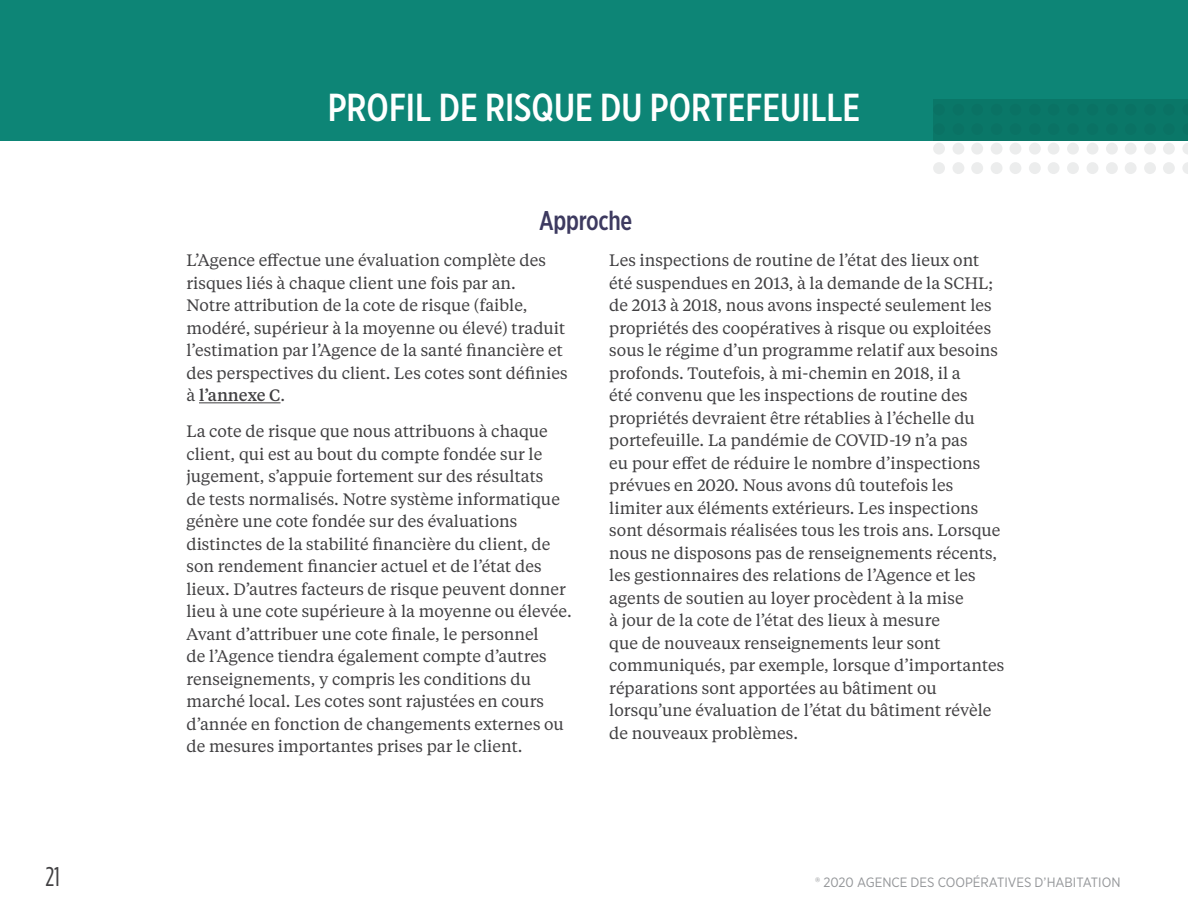
<style>
.page{position:relative;width:1188px;height:918px;background:#fff}
.page>*{position:absolute;margin:0;border:0;box-sizing:border-box;transform-origin:0 0}
.t1{font:500 39px "Gotham X Narrow";color:#fff}
.t2{font:500 27px "Gotham X Narrow";letter-spacing:-.01em;color:#3d3a60}
.t3{font:27px "Gotham Condensed";color:#414042}
.t4{font:16.5px/22.5px "Tiempos Text";color:#414042}
.t5{font:13.5px "Gotham Narrow";color:#939598}
.s1{font-weight:500}
</style>
<div class="page">
<div style="left:0;top:0;width:1188px;height:141px;background:#0d8576"></div>
<div style="left:1163px;top:162px;width:12px;height:12px;background:#eceded;border-radius:50%"></div>
<div style="left:1163px;top:143px;width:12px;height:12px;background:#eceded;border-radius:50%"></div>
<div style="left:1163px;top:123px;width:12px;height:12px;background:#0a7264;border-radius:50%"></div>
<div style="left:1163px;top:104px;width:12px;height:12px;background:#0a7264;border-radius:50%"></div>
<svg style="left:1182px;top:162px;width:6px;height:12px"></svg>
<svg style="left:1182px;top:143px;width:6px;height:11px"></svg>
<svg style="left:1182px;top:123px;width:6px;height:12px"></svg>
<svg style="left:1182px;top:104px;width:6px;height:12px"></svg>
<div style="left:1087px;top:162px;width:11px;height:12px;background:#eceded;border-radius:50%"></div>
<div style="left:1087px;top:143px;width:11px;height:12px;background:#eceded;border-radius:50%"></div>
<div style="left:1087px;top:123px;width:11px;height:12px;background:#0a7264;border-radius:50%"></div>
<div style="left:1087px;top:104px;width:11px;height:12px;background:#0a7264;border-radius:50%"></div>
<div style="left:1125px;top:162px;width:12px;height:12px;background:#eceded;border-radius:50%"></div>
<div style="left:1125px;top:143px;width:12px;height:12px;background:#eceded;border-radius:50%"></div>
<div style="left:1125px;top:123px;width:12px;height:12px;background:#0a7264;border-radius:50%"></div>
<div style="left:1125px;top:104px;width:12px;height:12px;background:#0a7264;border-radius:50%"></div>
<div style="left:1106px;top:162px;width:12px;height:12px;background:#eceded;border-radius:50%"></div>
<div style="left:1106px;top:143px;width:12px;height:12px;background:#eceded;border-radius:50%"></div>
<div style="left:1106px;top:123px;width:12px;height:12px;background:#0a7264;border-radius:50%"></div>
<div style="left:1106px;top:104px;width:12px;height:12px;background:#0a7264;border-radius:50%"></div>
<div style="left:1144px;top:162px;width:12px;height:12px;background:#eceded;border-radius:50%"></div>
<div style="left:1144px;top:143px;width:12px;height:12px;background:#eceded;border-radius:50%"></div>
<div style="left:1144px;top:123px;width:12px;height:12px;background:#0a7264;border-radius:50%"></div>
<div style="left:1144px;top:104px;width:12px;height:12px;background:#0a7264;border-radius:50%"></div>
<div style="left:1010px;top:162px;width:11px;height:12px;background:#eceded;border-radius:50%"></div>
<div style="left:1010px;top:143px;width:11px;height:12px;background:#eceded;border-radius:50%"></div>
<div style="left:1010px;top:123px;width:11px;height:12px;background:#0a7264;border-radius:50%"></div>
<div style="left:1010px;top:104px;width:11px;height:12px;background:#0a7264;border-radius:50%"></div>
<div style="left:1048px;top:162px;width:12px;height:12px;background:#eceded;border-radius:50%"></div>
<div style="left:1048px;top:143px;width:12px;height:12px;background:#eceded;border-radius:50%"></div>
<div style="left:1048px;top:123px;width:12px;height:12px;background:#0a7264;border-radius:50%"></div>
<div style="left:1048px;top:104px;width:12px;height:12px;background:#0a7264;border-radius:50%"></div>
<div style="left:1029px;top:162px;width:12px;height:12px;background:#eceded;border-radius:50%"></div>
<div style="left:1029px;top:143px;width:12px;height:12px;background:#eceded;border-radius:50%"></div>
<div style="left:1029px;top:123px;width:12px;height:12px;background:#0a7264;border-radius:50%"></div>
<div style="left:1029px;top:104px;width:12px;height:12px;background:#0a7264;border-radius:50%"></div>
<div style="left:1067px;top:162px;width:12px;height:12px;background:#eceded;border-radius:50%"></div>
<div style="left:1067px;top:143px;width:12px;height:12px;background:#eceded;border-radius:50%"></div>
<div style="left:1067px;top:123px;width:12px;height:12px;background:#0a7264;border-radius:50%"></div>
<div style="left:1067px;top:104px;width:12px;height:12px;background:#0a7264;border-radius:50%"></div>
<div style="left:933px;top:162px;width:12px;height:12px;background:#eceded;border-radius:50%"></div>
<div style="left:933px;top:143px;width:12px;height:12px;background:#eceded;border-radius:50%"></div>
<div style="left:933px;top:123px;width:12px;height:12px;background:#0a7264;border-radius:50%"></div>
<div style="left:933px;top:104px;width:12px;height:12px;background:#0a7264;border-radius:50%"></div>
<div style="left:971px;top:162px;width:12px;height:12px;background:#eceded;border-radius:50%"></div>
<div style="left:971px;top:143px;width:12px;height:12px;background:#eceded;border-radius:50%"></div>
<div style="left:971px;top:123px;width:12px;height:12px;background:#0a7264;border-radius:50%"></div>
<div style="left:971px;top:104px;width:12px;height:12px;background:#0a7264;border-radius:50%"></div>
<div style="left:953px;top:162px;width:11px;height:12px;background:#eceded;border-radius:50%"></div>
<div style="left:953px;top:143px;width:11px;height:12px;background:#eceded;border-radius:50%"></div>
<div style="left:953px;top:123px;width:11px;height:12px;background:#0a7264;border-radius:50%"></div>
<div style="left:953px;top:104px;width:11px;height:12px;background:#0a7264;border-radius:50%"></div>
<div style="left:991px;top:162px;width:12px;height:12px;background:#eceded;border-radius:50%"></div>
<div style="left:991px;top:143px;width:12px;height:12px;background:#eceded;border-radius:50%"></div>
<div style="left:991px;top:123px;width:12px;height:12px;background:#0a7264;border-radius:50%"></div>
<div style="left:991px;top:104px;width:12px;height:12px;background:#0a7264;border-radius:50%"></div>
<hr style="left:199px;top:403px;width:82px;height:1px;background:#414042">
<h1 class="t1" style="left:328px;top:83px;width:534px">PROFIL DE RISQUE DU PORTEFEUILLE</h1>
<h3 class="t2" style="left:539px;top:204px;width:95px">Approche</h3>
<p class="t4" style="left:186px;top:248px;width:383px">L’Agence effectue une évaluation complète des risques liés à chaque client une fois par an.<br>Notre attribution de la cote de risque (faible, modéré, supérieur à la moyenne ou élevé) traduit l’estimation par l’Agence de la santé financière et des perspectives du client. Les cotes sont définies à <span class="s1">l’annexe C</span>.</p>
<p class="t4" style="left:186px;top:419px;width:384px">La cote de risque que nous attribuons à chaque client, qui est au bout du compte fondée sur le jugement, s’appuie fortement sur des résultats<br>de tests normalisés. Notre système informatique génère une cote fondée sur des évaluations distinctes de la stabilité financière du client, de son rendement financier actuel et de l’état des lieux. D’autres facteurs de risque peuvent donner lieu à une cote supérieure à la moyenne ou élevée.<br>Avant d’attribuer une cote finale, le personnel<br>de l’Agence tiendra également compte d’autres renseignements, y compris les conditions du marché local. Les cotes sont rajustées en cours d’année en fonction de changements externes ou de mesures importantes prises par le client.</p>
<p class="t4" style="left:609px;top:248px;width:396px">Les inspections de routine de l’état des lieux ont été suspendues en 2013, à la demande de la SCHL; de 2013 à 2018, nous avons inspecté seulement les propriétés des coopératives à risque ou exploitées sous le régime d’un programme relatif aux besoins profonds. Toutefois, à mi-chemin en 2018, il a<br>été convenu que les inspections de routine des propriétés devraient être rétablies à l’échelle du portefeuille. La pandémie de COVID-19 n’a pas<br>eu pour effet de réduire le nombre d’inspections prévues en 2020. Nous avons dû toutefois les limiter aux éléments extérieurs. Les inspections sont désormais réalisées tous les trois ans. Lorsque nous ne disposons pas de renseignements récents, les gestionnaires des relations de l’Agence et les agents de soutien au loyer procèdent à la mise<br>à jour de la cote de l’état des lieux à mesure<br>que de nouveaux renseignements leur sont communiqués, par exemple, lorsque d’importantes réparations sont apportées au bâtiment ou lorsqu’une évaluation de l’état du bâtiment révèle de nouveaux problèmes.</p>
<h2 class="t3" style="left:45px;top:861px;width:16px">21</h2>
<p class="t5" style="left:815px;top:874px;width:307px">® 2020 AGENCE DES COOPÉRATIVES D’HABITATION</p>
</div>
